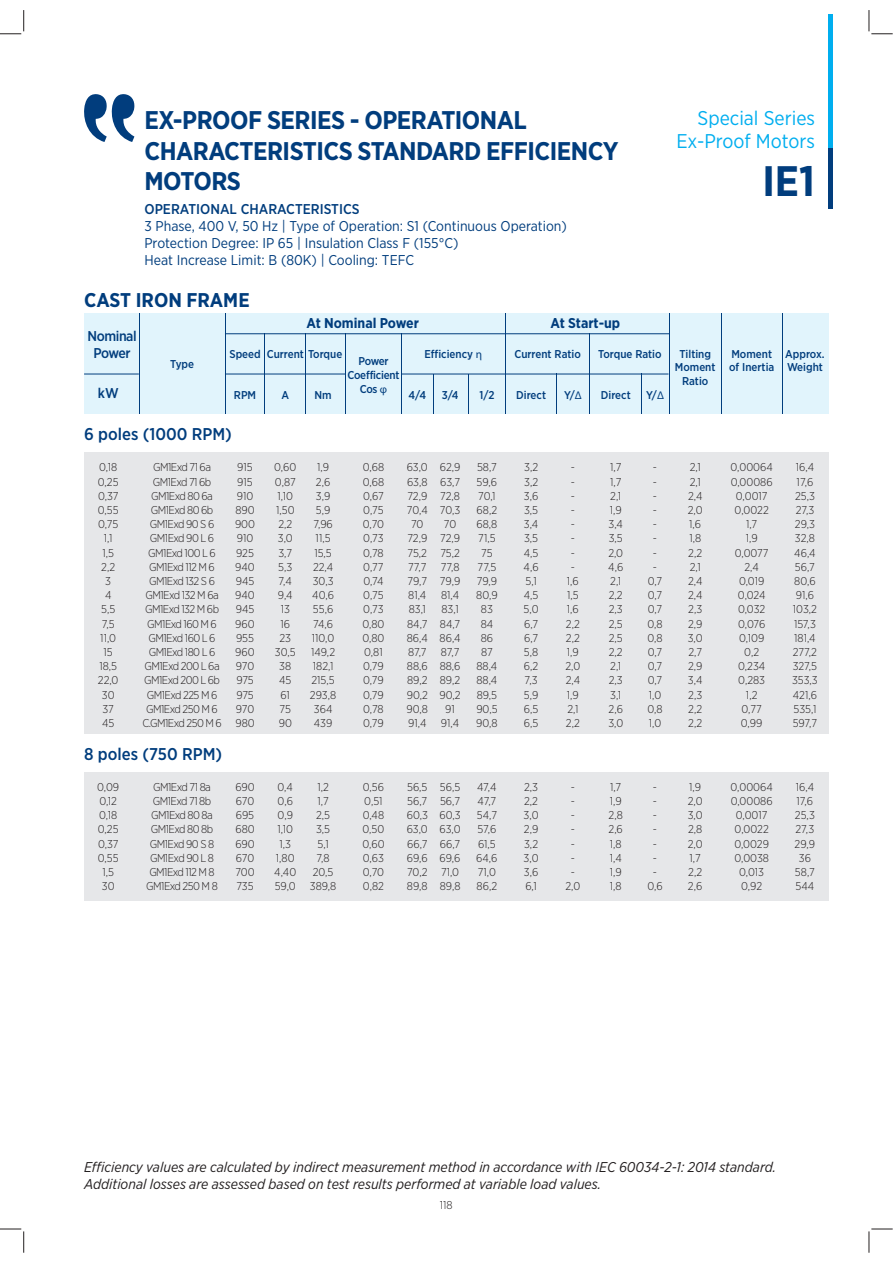
<style>
.page{position:relative;width:893px;height:1263px;background:#fff}
.page>*{position:absolute;margin:0;border:0;box-sizing:border-box;transform-origin:0 0}
.t1{font:700 42.6px "Gotham Narrow";color:#013d7d}
.t2{font:700 25.5px/30.6px "Gotham Narrow";letter-spacing:-.02em;color:#013d7d}
.t3{font:19.95px/23.9px "Gotham Narrow";color:#00aeef;text-align:right}
.t4{font:700 19.95px "Gotham Narrow";color:#013d7d}
.t5{font:500 17.1px "Gotham Narrow";color:#013d7d}
.t6{font:italic 14.25px/17.1px "Gotham Narrow";color:#231f20}
.t7{font:14.25px/17.1px "Gotham Narrow";color:#013d7d}
.t8{font:500 14.25px "Gotham Narrow";color:#013d7d}
.t9{font:700 14.25px "Gotham Narrow";color:#013d7d}
.t10{font:500 14.25px/17.1px "Gotham Narrow";letter-spacing:-.03em;color:#013d7d;text-align:center}
.t11{font:300 11.4px/14.2px "Gotham Narrow";letter-spacing:-.015em;color:#231f20;text-align:center}
.t12{font:300 11.4px/14.2px "Gotham Narrow";letter-spacing:-.05em;color:#231f20;text-align:center}
.t13{font:500 11.4px/13.6px "Gotham Narrow";color:#013d7d}
.t14{font:500 11.4px/13.6px "Gotham Narrow";letter-spacing:-.02em;color:#013d7d;text-align:center}
.t15{font:500 11.25px "Gotham Narrow";color:#013d7d}
.s1{font-family:"Myriad Pro";font-weight:400}
</style>
<div class="page">
<svg style="left:84px;top:94px;width:51px;height:48px"></svg>
<hr style="left:829px;top:14px;width:4px;height:134px;background:#00aeef">
<hr style="left:829px;top:148px;width:4px;height:61px;background:#013d7d">
<div style="left:84px;top:452px;width:745px;height:282px;background:#e6e7e9"></div>
<div style="left:84px;top:772px;width:745px;height:128px;background:#e6e7e9"></div>
<div style="left:84px;top:313px;width:745px;height:101px;background:#e1f4fc"></div>
<hr style="left:84px;top:374px;width:55px;height:1px;background:#013d7d">
<hr style="left:264px;top:334px;width:1px;height:80px;background:#013d7d">
<hr style="left:225px;top:313px;width:1px;height:101px;background:#013d7d">
<hr style="left:139px;top:313px;width:1px;height:101px;background:#013d7d">
<hr style="left:305px;top:334px;width:1px;height:80px;background:#013d7d">
<hr style="left:345px;top:334px;width:1px;height:80px;background:#013d7d">
<hr style="left:401px;top:334px;width:1px;height:80px;background:#013d7d">
<hr style="left:556px;top:374px;width:1px;height:40px;background:#013d7d">
<hr style="left:641px;top:374px;width:1px;height:40px;background:#013d7d">
<hr style="left:589px;top:334px;width:1px;height:80px;background:#013d7d">
<hr style="left:669px;top:313px;width:1px;height:101px;background:#013d7d">
<hr style="left:721px;top:313px;width:1px;height:101px;background:#013d7d">
<hr style="left:781px;top:313px;width:1px;height:101px;background:#013d7d">
<hr style="left:433px;top:374px;width:1px;height:40px;background:#013d7d">
<hr style="left:468px;top:374px;width:1px;height:40px;background:#013d7d">
<hr style="left:505px;top:313px;width:1px;height:101px;background:#013d7d">
<hr style="left:225px;top:334px;width:444px;height:1px;background:#013d7d">
<hr style="left:225px;top:374px;width:120px;height:1px;background:#013d7d">
<hr style="left:402px;top:374px;width:266px;height:1px;background:#013d7d">
<svg style="left:0;top:10px;width:24px;height:25px"></svg>
<svg style="left:0;top:1229px;width:24px;height:24px"></svg>
<svg style="left:868px;top:10px;width:25px;height:25px"></svg>
<svg style="left:868px;top:1229px;width:25px;height:24px"></svg>
<h2 class="t2" style="left:144px;top:107px;width:476px">EX-PROOF SERIES - OPERATIONAL<br>CHARACTERISTICS STANDARD EFFICIENCY<br>MOTORS</h2>
<p class="t8" style="left:144px;top:204px;width:217px">OPERATIONAL CHARACTERISTICS</p>
<p class="t7" style="left:144px;top:218px;width:424px">3 Phase, 400 V, 50 Hz | Type of Operation: S1 (Continuous Operation)<br>Protection Degree: IP 65 | Insulation Class F (155°C)<br>Heat Increase Limit: B (80K) | Cooling: TEFC</p>
<h3 class="t4" style="left:84px;top:293px;width:167px">CAST IRON FRAME</h3>
<h3 class="t3" style="left:676px;top:106px;width:140px">Special Series<br>Ex-Proof Motors</h3>
<h1 class="t1" style="left:762px;top:166px;width:54px">IE1</h1>
<p class="t10" style="left:88px;top:329px;width:51px">Nominal<br>Power</p>
<p class="t8" style="left:98px;top:388px;width:22px">kW</p>
<p class="t9" style="left:306px;top:318px;width:114px">At Nominal Power</p>
<p class="t9" style="left:550px;top:318px;width:71px">At Start-up</p>
<p class="t13" style="left:424px;top:348px;width:59px">Efficiency <span class="s1">η</span></p>
<p class="t13" style="left:409px;top:389px;width:19px">4/4</p>
<p class="t13" style="left:442px;top:389px;width:18px">3/4</p>
<p class="t13" style="left:479px;top:389px;width:17px">1/2</p>
<p class="t13" style="left:229px;top:348px;width:114px">Speed Current Torque</p>
<p class="t13" style="left:514px;top:348px;width:68px">Current Ratio</p>
<p class="t13" style="left:598px;top:348px;width:65px">Torque Ratio</p>
<p class="t13" style="left:675px;top:348px;width:42px;text-align:center">Tilting<br>Moment<br>Ratio</p>
<p class="t13" style="left:729px;top:348px;width:47px">Moment of Inertia</p>
<p class="t13" style="left:785px;top:348px;width:41px">Approx.<br>Weight</p>
<p class="t13" style="left:234px;top:389px;width:24px">RPM</p>
<p class="t13" style="left:281px;top:389px;width:9px">A</p>
<p class="t13" style="left:315px;top:389px;width:19px">Nm</p>
<p class="t13" style="left:516px;top:389px;width:31px">Direct</p>
<p class="t13" style="left:601px;top:389px;width:31px">Direct</p>
<p class="t13" style="left:170px;top:358px;width:26px">Type</p>
<p class="t14" style="left:347px;top:355px;width:54px">Power<br>Coefficient<br>Cos <span class="s1">φ</span></p>
<p class="t15" style="left:564px;top:391px;width:19px">Y/<span class="s1">Δ</span></p>
<p class="t15" style="left:646px;top:391px;width:19px">Y/<span class="s1">Δ</span></p>
<h3 class="t5" style="left:84px;top:428px;width:149px">6 poles (1000 RPM)</h3>
<p class="t12" style="left:142px;top:461px;width:81px">GM1Exd 71 6a<br>GM1Exd 71 6b<br>GM1Exd 80 6a<br>GM1Exd 80 6b<br>GM1Exd 90 S 6<br>GM1Exd 90 L 6<br>GM1Exd 100 L 6<br>GM1Exd 112 M 6<br>GM1Exd 132 S 6<br>GM1Exd 132 M 6a<br>GM1Exd 132 M 6b<br>GM1Exd 160 M 6<br>GM1Exd 160 L 6<br>GM1Exd 180 L 6<br>GM1Exd 200 L 6a<br>GM1Exd 200 L 6b<br>GM1Exd 225 M 6<br>GM1Exd 250 M 6<br>C.GM1Exd 250 M 6</p>
<p class="t11" style="left:274px;top:461px;width:24px">0,60<br>0,87<br>1,10<br>1,50<br>2,2<br>3,0<br>3,7<br>5,3<br>7,4<br>9,4<br>13<br>16<br>23<br>30,5<br>38<br>45<br>61<br>75<br>90</p>
<p class="t11" style="left:310px;top:461px;width:28px">1,9<br>2,6<br>3,9<br>5,9<br>7,96<br>11,5<br>15,5<br>22,4<br>30,3<br>40,6<br>55,6<br>74,6<br>110,0<br>149,2<br>182,1<br>215,5<br>293,8<br>364<br>439</p>
<p class="t11" style="left:362px;top:461px;width:24px;text-align:left">0,68<br>0,68<br>0,67<br>0,75<br>0,70<br>0,73<br>0,78<br>0,77<br>0,74<br>0,75<br>0,73<br>0,80<br>0,80<br>0,81<br>0,79<br>0,79<br>0,79<br>0,78<br>0,79</p>
<p class="t11" style="left:407px;top:461px;width:23px">63,0<br>63,8<br>72,9<br>70,4<br>70<br>72,9<br>75,2<br>77,7<br>79,7<br>81,4<br>83,1<br>84,7<br>86,4<br>87,7<br>88,6<br>89,2<br>90,2<br>90,8<br>91,4</p>
<p class="t11" style="left:439px;top:461px;width:23px">62,9<br>63,7<br>72,8<br>70,3<br>70<br>72,9<br>75,2<br>77,8<br>79,9<br>81,4<br>83,1<br>84,7<br>86,4<br>87,7<br>88,6<br>89,2<br>90,2<br>91<br>91,4</p>
<p class="t11" style="left:476px;top:461px;width:23px">58,7<br>59,6<br>70,1<br>68,2<br>68,8<br>71,5<br>75<br>77,5<br>79,9<br>80,9<br>83<br>84<br>86<br>87<br>88,4<br>88,4<br>89,5<br>90,5<br>90,8</p>
<p class="t11" style="left:524px;top:461px;width:17px;text-align:left">3,2<br>3,2<br>3,6<br>3,5<br>3,4<br>3,5<br>4,5<br>4,6<br>5,1<br>4,5<br>5,0<br>6,7<br>6,7<br>5,8<br>6,2<br>7,3<br>5,9<br>6,5<br>6,5</p>
<p class="t11" style="left:565px;top:461px;width:16px">-<br>-<br>-<br>-<br>-<br>-<br>-<br>-<br>1,6<br>1,5<br>1,6<br>2,2<br>2,2<br>1,9<br>2,0<br>2,4<br>1,9<br>2,1<br>2,2</p>
<p class="t11" style="left:608px;top:461px;width:17px;text-align:left">1,7<br>1,7<br>2,1<br>1,9<br>3,4<br>3,5<br>2,0<br>4,6<br>2,1<br>2,2<br>2,3<br>2,5<br>2,5<br>2,2<br>2,1<br>2,3<br>3,1<br>2,6<br>3,0</p>
<p class="t11" style="left:647px;top:461px;width:17px">-<br>-<br>-<br>-<br>-<br>-<br>-<br>-<br>0,7<br>0,7<br>0,7<br>0,8<br>0,8<br>0,7<br>0,7<br>0,7<br>1,0<br>0,8<br>1,0</p>
<p class="t11" style="left:688px;top:461px;width:16px;text-align:left">2,1<br>2,1<br>2,4<br>2,0<br>1,6<br>1,8<br>2,2<br>2,1<br>2,4<br>2,4<br>2,3<br>2,9<br>3,0<br>2,7<br>2,9<br>3,4<br>2,3<br>2,2<br>2,2</p>
<p class="t11" style="left:792px;top:461px;width:27px">16,4<br>17,6<br>25,3<br>27,3<br>29,3<br>32,8<br>46,4<br>56,7<br>80,6<br>91,6<br>103,2<br>157,3<br>181,4<br>277,2<br>327,5<br>353,3<br>421,6<br>535,1<br>597,7</p>
<p class="t11" style="left:98px;top:461px;width:22px">0,18<br>0,25<br>0,37<br>0,55<br>0,75<br>1,1<br>1,5<br>2,2<br>3<br>4<br>5,5<br>7,5<br>11,0<br>15<br>18,5<br>22,0<br>30<br>37<br>45</p>
<p class="t11" style="left:235px;top:461px;width:22px;text-align:left">915<br>915<br>910<br>890<br>900<br>910<br>925<br>940<br>945<br>940<br>945<br>960<br>955<br>960<br>970<br>975<br>975<br>970<br>980</p>
<p class="t11" style="left:730px;top:461px;width:44px">0,00064<br>0,00086<br>0,0017<br>0,0022<br>1,7<br>1,9<br>0,0077<br>2,4<br>0,019<br>0,024<br>0,032<br>0,076<br>0,109<br>0,2<br>0,234<br>0,283<br>1,2<br>0,77<br>0,99</p>
<h3 class="t5" style="left:84px;top:747px;width:140px">8 poles (750 RPM)</h3>
<p class="t12" style="left:146px;top:780px;width:73px">GM1Exd 71 8a<br>GM1Exd 71 8b<br>GM1Exd 80 8a<br>GM1Exd 80 8b<br>GM1Exd 90 S 8<br>GM1Exd 90 L 8<br>GM1Exd 112 M 8<br>GM1Exd 250 M 8</p>
<p class="t11" style="left:97px;top:780px;width:24px">0,09<br>0,12<br>0,18<br>0,25<br>0,37<br>0,55<br>1,5<br>30</p>
<p class="t11" style="left:235px;top:780px;width:21px;text-align:justify">690<br>670<br>695<br>680<br>690<br>670<br>700<br>735</p>
<p class="t11" style="left:730px;top:780px;width:44px">0,00064<br>0,00086<br>0,0017<br>0,0022<br>0,0029<br>0,0038<br>0,013<br>0,92</p>
<p class="t11" style="left:274px;top:780px;width:23px">0,4<br>0,6<br>0,9<br>1,10<br>1,3<br>1,80<br>4,40<br>59,0</p>
<p class="t11" style="left:310px;top:780px;width:28px">1,2<br>1,7<br>2,5<br>3,5<br>5,1<br>7,8<br>20,5<br>389,8</p>
<p class="t11" style="left:362px;top:780px;width:24px;text-align:left">0,56<br>0,51<br>0,48<br>0,50<br>0,60<br>0,63<br>0,70<br>0,82</p>
<p class="t11" style="left:407px;top:780px;width:23px;text-align:justify">56,5<br>56,7<br>60,3<br>63,0<br>66,7<br>69,6<br>70,2<br>89,8</p>
<p class="t11" style="left:439px;top:780px;width:23px;text-align:left">56,5<br>56,7<br>60,3<br>63,0<br>66,7<br>69,6<br>71,0<br>89,8</p>
<p class="t11" style="left:476px;top:780px;width:23px;text-align:left">47,4<br>47,7<br>54,7<br>57,6<br>61,5<br>64,6<br>71,0<br>86,2</p>
<p class="t11" style="left:524px;top:780px;width:16px;text-align:justify">2,3<br>2,2<br>3,0<br>2,9<br>3,2<br>3,0<br>3,6<br>6,1</p>
<p class="t11" style="left:565px;top:780px;width:16px">-<br>-<br>-<br>-<br>-<br>-<br>-<br>2,0</p>
<p class="t11" style="left:608px;top:780px;width:16px;text-align:left">1,7<br>1,9<br>2,8<br>2,6<br>1,8<br>1,4<br>1,9<br>1,8</p>
<p class="t11" style="left:647px;top:780px;width:17px">-<br>-<br>-<br>-<br>-<br>-<br>-<br>0,6</p>
<p class="t11" style="left:688px;top:780px;width:16px;text-align:left">1,9<br>2,0<br>3,0<br>2,8<br>2,0<br>1,7<br>2,2<br>2,6</p>
<p class="t11" style="left:794px;top:780px;width:22px">16,4<br>17,6<br>25,3<br>27,3<br>29,9<br>36<br>58,7<br>544</p>
<p class="t6" style="left:84px;top:1158px;width:693px">Efficiency values are calculated by indirect measurement method in accordance with IEC 60034-2-1: 2014 standard.<br>Additional losses are assessed based on test results performed at variable load values.</p>
<p class="t11" style="left:440px;top:1198px;width:14px">118</p>
</div>
